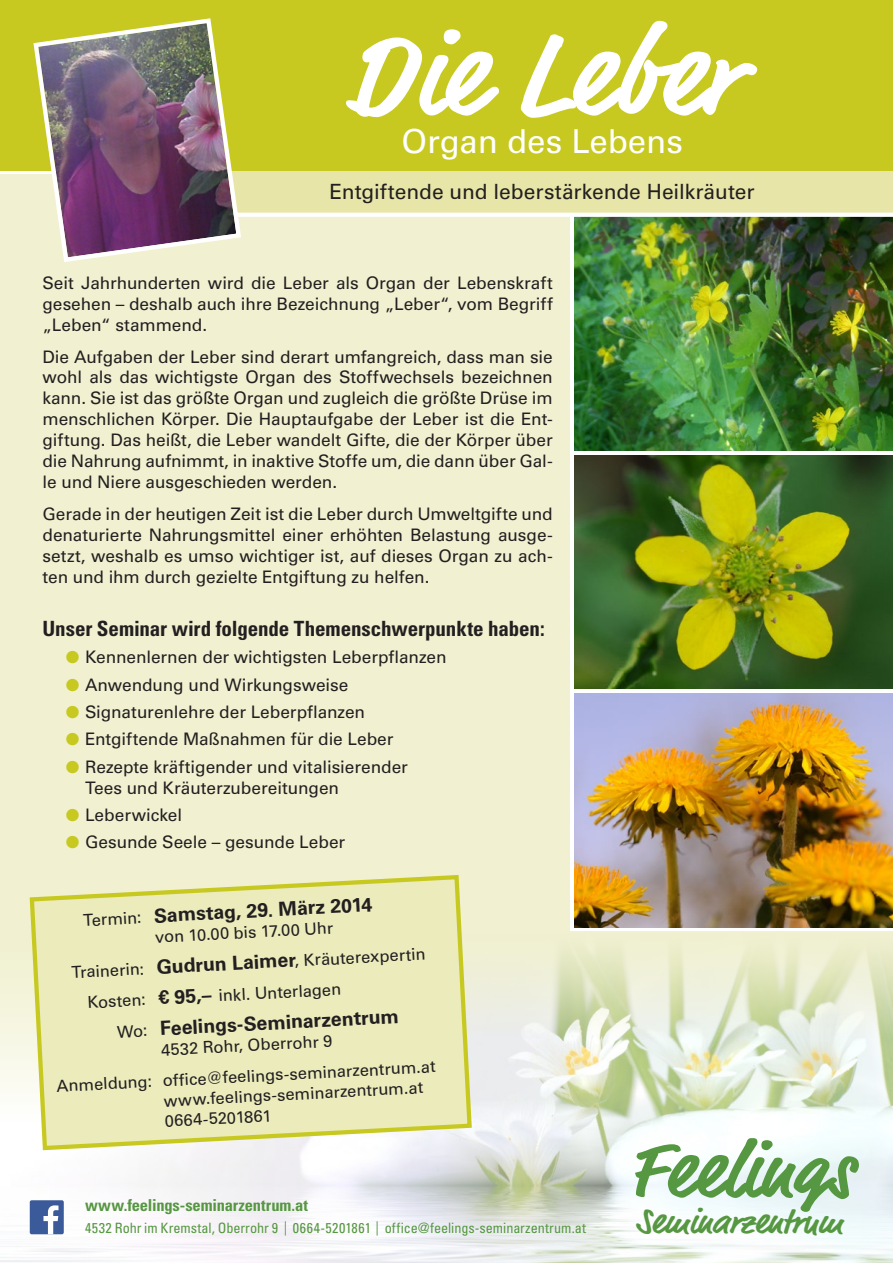
<style>
.page{position:relative;width:893px;height:1263px;background:#fff}
.page>*{position:absolute;margin:0;border:0;box-sizing:border-box;transform-origin:0 0}
.t1{font:700 120px "Market";color:#fff}
.t2{font:700 36px "Market";color:#569741}
.t3{font:33px "Univers";color:#fff}
.t4{font:700 condensed 21px "Univers";letter-spacing:-.005em;color:#231f20}
.t5{font:21px "Univers";letter-spacing:-.005em;color:#231f20}
.t6{font:700 19.5px "Univers";color:#231f20}
.t7{font:17.25px/21px "Univers";letter-spacing:-.005em;color:#231f20;text-align:justify}
.t8{font:16.5px/30.9px "Univers";color:#231f20;text-align:center}
.t9{font:700 condensed 16.5px "Univers";letter-spacing:-.005em;color:#569741}
.t10{font:condensed 14.25px "Univers";color:#569741}
.s1{color:#c7c921}
.s2{font-weight:400;font-size:16.5px}
.s3{font-weight:700;font-size:19.5px}
</style>
<div class="page">
<img style="left:0;top:1037px;width:893px;height:226px">
<svg style="left:635px;top:1138px;width:224px;height:74px"></svg>
<img style="left:574px;top:455px;width:319px;height:234px">
<img style="left:574px;top:219px;width:319px;height:232px">
<img style="left:574px;top:693px;width:319px;height:234px">
<div style="left:0;top:174px;width:570px;height:757px;background:#f1f1d1"></div>
<svg style="left:243px;top:170px;width:650px;height:49px;background:#e4e4aa"></svg>
<div style="left:0;top:0;width:893px;height:170px;background:#c7c921"></div>
<svg style="left:474px;top:931px;width:419px;height:106px;background:#e7eacf"></svg>
<div style="left:0;top:931px;width:128px;height:192px;background:linear-gradient(to bottom,#efefcc,#fdfdfb)"></div>
<div style="left:30px;top:1200px;width:34px;height:34px;background:#3b5a9a;border-radius:2px"></div>
<svg style="left:44px;top:1205px;width:14px;height:29px"></svg>
<img style="left:31px;top:18px;width:212px;height:244px">
<svg style="left:27px;top:875px;width:447px;height:277px;background:#eaeab9"></svg>
<h1 class="t1" style="left:346px;top:2px;width:393px">Die Leber</h1>
<h3 class="t3" style="left:401px;top:122px;width:283px">Organ des Lebens</h3>
<p class="t5" style="left:330px;top:179px;width:427px">Entgiftende und leberstärkende Heilkräuter</p>
<p class="t7" style="left:43px;top:272px;width:512px">Seit Jahrhunderten wird die Leber als Organ der Lebenskraft gesehen – deshalb auch ihre Bezeichnung „Leber“, vom Begriff „Leben“ stammend.</p>
<p class="t7" style="left:43px;top:346px;width:512px">Die Aufgaben der Leber sind derart umfangreich, dass man sie wohl als das wichtigste Organ des Stoffwechsels bezeichnen kann. Sie ist das größte Organ und zugleich die größte Drüse im menschlichen Körper. Die Hauptaufgabe der Leber ist die Ent&shy;giftung. Das heißt, die Leber wandelt Gifte, die der Körper über die Nahrung aufnimmt, in inaktive Stoffe um, die dann über Gal&shy;le und Niere ausgeschieden werden.</p>
<p class="t7" style="left:43px;top:504px;width:512px">Gerade in der heutigen Zeit ist die Leber durch Umweltgifte und denaturierte Nahrungsmittel einer erhöhten Belastung ausge&shy;setzt, weshalb es umso wichtiger ist, auf dieses Organ zu ach&shy;ten und ihm durch gezielte Entgiftung zu helfen.</p>
<p class="t4" style="left:43px;top:615px;width:504px">Unser Seminar wird folgende Themenschwerpunkte haben:</p>
<p class="t7" style="left:66px;top:647px;width:382px"><span class="s1">●</span> Kennenlernen der wichtigsten Leberpflanzen</p>
<p class="t7" style="left:66px;top:674px;width:284px"><span class="s1">●</span> Anwendung und Wirkungsweise</p>
<p class="t7" style="left:66px;top:701px;width:301px"><span class="s1">●</span> Signaturenlehre der Leberpflanzen</p>
<p class="t7" style="left:66px;top:729px;width:329px"><span class="s1">●</span> Entgiftende Maßnahmen für die Leber</p>
<p class="t7" style="left:85px;top:756px;width:324px;text-indent:-19px"><span class="s1">●</span> Rezepte kräftigender und vitalisierender<br>Tees und Kräuterzubereitungen</p>
<p class="t7" style="left:66px;top:804px;width:118px"><span class="s1">●</span> Leberwickel</p>
<p class="t7" style="left:66px;top:832px;width:281px"><span class="s1">●</span> Gesunde Seele – gesunde Leber</p>
<p class="t6" style="left:82px;top:908px;width:291px;rotate:-3deg"><span class="s2">Termin:</span> Samstag, 29. März 2014</p>
<p class="t8" style="left:154px;top:921px;width:180px;rotate:-3deg">von 10.00 bis 17.00 Uhr</p>
<p class="t8" style="left:71px;top:957px;width:356px;rotate:-3deg">Trainerin: <span class="s3">Gudrun Laimer</span>, Kräuterexpertin</p>
<p class="t8" style="left:87px;top:987px;width:255px;rotate:-3deg">Kosten: <span class="s3">€ 95,–</span> inkl. Unterlagen</p>
<p class="t6" style="left:117px;top:1019px;width:284px;rotate:-3deg"><span class="s2">Wo:</span> Feelings-Seminarzentrum</p>
<p class="t8" style="left:54px;top:1040px;width:381px;rotate:-3deg">4532 Rohr, Oberrohr 9<br>Anmeldung: office@feelings-seminarzentrum.at</p>
<p class="t8" style="left:163px;top:1091px;width:261px;line-height:20.2px;text-align:left;rotate:-3deg">www.feelings-seminarzentrum.at<br>0664-5201861</p>
<p class="t9" style="left:85px;top:1195px;width:224px">www.feelings-seminarzentrum.at</p>
<p class="t10" style="left:85px;top:1219px;width:503px">4532 Rohr im Kremstal, Oberrohr 9 | 0664-5201861 | office@feelings-seminarzentrum.at</p>
<h2 class="t2" style="left:636px;top:1200px;width:208px">Seminarzentrum</h2>
</div>
